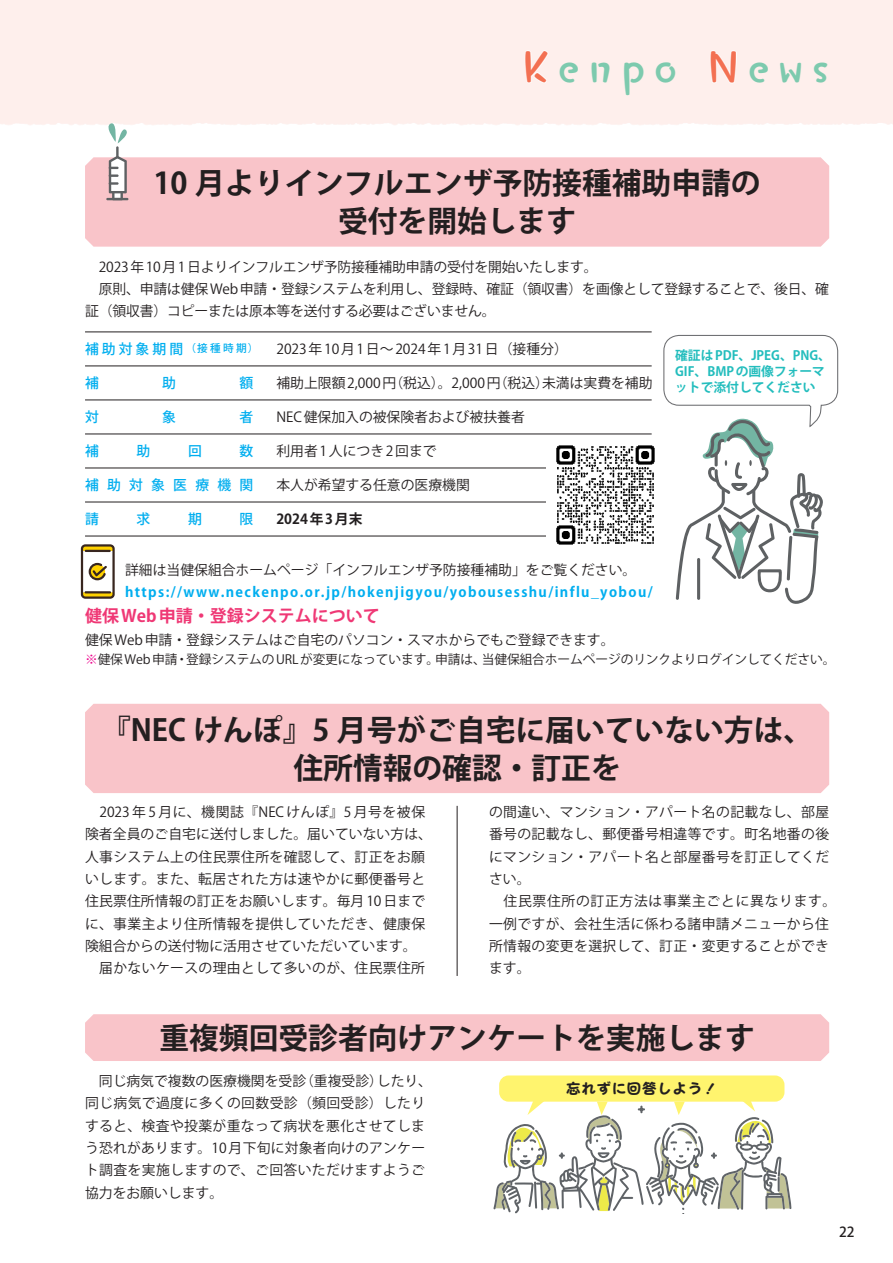
<style>
.page{position:relative;width:893px;height:1263px;background:#fff}
.page>*{position:absolute;margin:0;border:0;box-sizing:border-box;transform-origin:0 0}
.t1{font:42.45px "Kafu Nagomi Std B";letter-spacing:.2em;color:#7dcaae}
.t2{font:700 29.7px/38.2px "Koz Go Pr 6 N";color:#231f20;text-align:center}
.t3{font:700 29.7px/38.2px "Koz Go Pro";color:#231f20;text-align:center}
.t4{font:700 16.95px "Koz Go Pro";color:#ef3875}
.t5{font:15.15px "Pop Joy Std B";color:#231f20}
.t6{font:13.8px/22.4px "Koz Go Pro";letter-spacing:.01em;color:#231f20}
.t7{font:13.8px/22.4px "Koz Go Pro";letter-spacing:-.01em;color:#231f20}
.t8{font:700 13.8px "Koz Go Pro";letter-spacing:.1em;color:#00aeef}
.t9{font:500 13.8px "Koz Go Pro";letter-spacing:.595em;color:#00aeef}
.t10{font:700 13.8px "Koz Go Pro";color:#231f20}
.t11{font:500 13.8px "Koz Go Pro";color:#231f20}
.t12{font:12.75px "Koz Go Pro";letter-spacing:-.01em;color:#231f20}
.t13{font:700 12.75px/15.9px "Koz Go Pro";color:#23bdbd}
.s1{color:#fff}
.s2{font-size:10.65px}
.s3{color:#ed028c}
</style>
<div class="page">
<div style="left:499px;top:1075px;width:285px;height:27px;background:#fff46e;border-radius:9px"></div>
<div style="left:0;top:0;width:370px;height:126px;background:#feefec"></div>
<div style="left:85px;top:157px;width:744px;height:90px;background:#f9c4c9"></div>
<hr style="left:85px;top:332px;width:567px;height:1px;background:#231f20">
<hr style="left:85px;top:366px;width:567px;height:1px;background:#231f20">
<hr style="left:85px;top:400px;width:567px;height:1px;background:#231f20">
<hr style="left:85px;top:434px;width:567px;height:1px;background:#231f20">
<hr style="left:85px;top:468px;width:567px;height:1px;background:#231f20">
<hr style="left:85px;top:502px;width:567px;height:1px;background:#231f20">
<hr style="left:85px;top:536px;width:567px;height:1px;background:#231f20">
<img style="left:546px;top:445px;width:109px;height:100px">
<div style="left:85px;top:704px;width:744px;height:89px;background:#f9c4c9"></div>
<hr style="left:457px;top:806px;width:1px;height:170px;background:#231f20">
<div style="left:85px;top:1014px;width:744px;height:47px;background:#f9c4c9"></div>
<svg style="left:663px;top:334px;width:176px;height:270px"></svg>
<svg style="left:104px;top:120px;width:26px;height:80px"></svg>
<svg style="left:493px;top:1091px;width:299px;height:122px"></svg>
<svg style="left:81px;top:544px;width:34px;height:55px"></svg>
<hr style="left:85px;top:550px;width:26px;height:2px;background:#38261f">
<hr style="left:85px;top:591px;width:26px;height:2px;background:#38261f">
<h1 class="t1" style="left:522px;top:35px;width:308px"><span class="s1">K</span>enpo <span class="s1">N</span>ews</h1>
<h2 class="t3" style="left:154px;top:166px;width:608px">10 月よりインフルエンザ予防接種補助申請の受付を開始します</h2>
<p class="t7" style="left:85px;top:256px;width:745px">　2023年10月1日よりインフルエンザ予防接種補助申請の受付を開始いたします。<br>　原則、申請は健保Web 申請・登録システムを利用し、登録時、確証（領収書）を画像として登録することで、後日、確証（領収書）コピーまたは原本等を送付する必要はございません。</p>
<p class="t9" style="left:85px;top:340px;width:175px">補助対象期間<span class="s2">（接種時期）</span></p>
<p class="t9" style="left:85px;top:374px;width:15px">補</p>
<p class="t9" style="left:162px;top:374px;width:15px">助</p>
<p class="t9" style="left:239px;top:374px;width:15px">額</p>
<p class="t9" style="left:85px;top:408px;width:15px">対</p>
<p class="t9" style="left:162px;top:408px;width:15px">象</p>
<p class="t9" style="left:239px;top:408px;width:15px">者</p>
<p class="t9" style="left:85px;top:442px;width:15px">補</p>
<p class="t9" style="left:137px;top:442px;width:15px">助</p>
<p class="t9" style="left:188px;top:442px;width:15px">回</p>
<p class="t9" style="left:239px;top:442px;width:15px">数</p>
<p class="t9" style="left:85px;top:476px;width:170px">補助対象医療機関</p>
<p class="t9" style="left:85px;top:510px;width:15px">請</p>
<p class="t9" style="left:137px;top:510px;width:15px">求</p>
<p class="t9" style="left:188px;top:510px;width:15px">期</p>
<p class="t9" style="left:239px;top:510px;width:15px">限</p>
<p class="t6" style="left:276px;top:338px;width:293px">2023 年 10 月 1 日～ 2024 年 1 月 31 日（接種分）</p>
<p class="t6" style="left:276px;top:372px;width:378px">補助上限額 2,000 円（税込）。2,000 円（税込）未満は実費を補助</p>
<p class="t6" style="left:276px;top:406px;width:264px">NEC 健保加入の被保険者および被扶養者　</p>
<p class="t6" style="left:276px;top:440px;width:162px">利用者 1 人につき 2 回まで</p>
<p class="t6" style="left:276px;top:474px;width:195px">本人が希望する任意の医療機関</p>
<p class="t10" style="left:276px;top:510px;width:88px">2024 年 3 月末</p>
<p class="t13" style="left:675px;top:348px;width:157px">確証は PDF、JPEG、PNG、<br>GIF、BMP の画像フォーマットで添付してください</p>
<p class="t6" style="left:125px;top:559px;width:513px">詳細は当健保組合ホームページ「インフルエンザ予防接種補助」をご覧ください。</p>
<p class="t8" style="left:125px;top:583px;width:529px">https://www.neckenpo.or.jp/hokenjigyou/yobousesshu/influ_yobou/</p>
<p class="t4" style="left:85px;top:605px;width:296px">健保 Web 申請・登録システムについて</p>
<p class="t6" style="left:85px;top:629px;width:531px">健保 Web 申請・登録システムはご自宅のパソコン・スマホからでもご登録できます。</p>
<p class="t12" style="left:85px;top:651px;width:752px"><span class="s3">※</span>健保Web申請・登録システムのURLが変更になっています。申請は、当健保組合ホームページのリンクよりログインしてください。</p>
<h2 class="t2" style="left:101px;top:711px;width:714px">『NEC けんぽ』5 月号がご自宅に届いていない方は、住所情報の確認・訂正を</h2>
<p class="t6" style="left:85px;top:801px;width:349px">　2023 年 5 月に、機関誌『NEC けんぽ』5 月号を被保険者全員のご自宅に送付しました。届いていない方は、人事システム上の住民票住所を確認して、訂正をお願いします。また、転居された方は速やかに郵便番号と住民票住所情報の訂正をお願いします。毎月 10 日までに、事業主より住所情報を提供していただき、健康保険組合からの送付物に活用させていただいています。　届かないケースの理由として多いのが、住民票住所</p>
<p class="t6" style="left:489px;top:801px;width:349px">の間違い、マンション・アパート名の記載なし、部屋番号の記載なし、郵便番号相違等です。町名地番の後にマンション・アパート名と部屋番号を訂正してください。<br>　住民票住所の訂正方法は事業主ごとに異なります。一例ですが、会社生活に係わる諸申請メニューから住所情報の変更を選択して、訂正・変更することができます。</p>
<h2 class="t2" style="left:159px;top:1019px;width:597px">重複頻回受診者向けアンケートを実施します</h2>
<p class="t6" style="left:85px;top:1070px;width:349px">　同じ病気で複数の医療機関を受診（重複受診）したり、同じ病気で過度に多くの回数受診（頻回受診）したりすると、検査や投薬が重なって病状を悪化させてしまう恐れがあります。10 月下旬に対象者向けのアンケート調査を実施しますので、ご回答いただけますようご協力をお願いします。</p>
<p class="t5" style="left:566px;top:1079px;width:154px">忘れずに回答しよう！</p>
<p class="t11" style="left:839px;top:1223px;width:17px">22</p>
</div>
